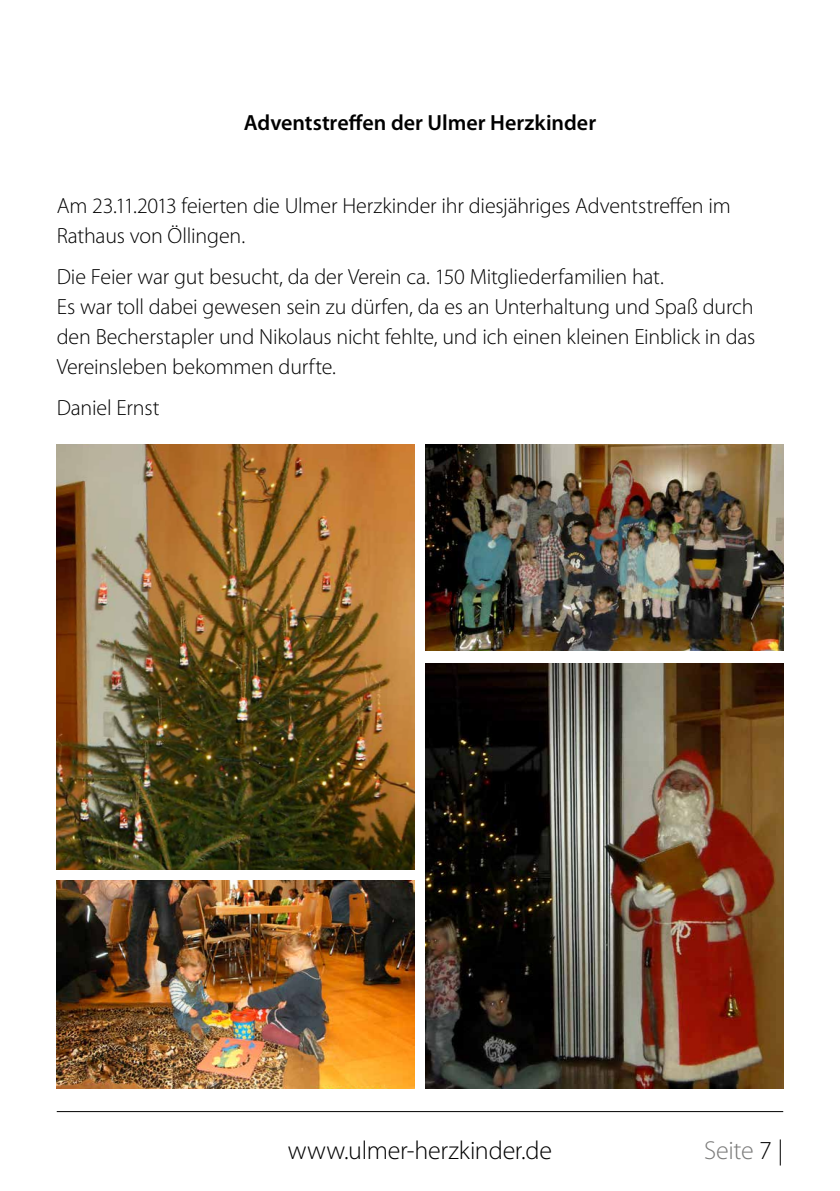
<style>
.page{position:relative;width:840px;height:1191px;background:#fff}
.page>*{position:absolute;margin:0;border:0;box-sizing:border-box;transform-origin:0 0}
.t1{font:300 26px "Myriad Pro";letter-spacing:-.01em;color:#000}
.t2{font:300 26px "Myriad Pro";letter-spacing:-.015em;color:#7b7b7a}
.t3{font:300 22px/30px "Myriad Pro";letter-spacing:-.01em;color:#000}
.t4{font:600 22px "Myriad Pro";color:#000}
.s1{color:#000}
</style>
<div class="page">
<hr style="left:57px;top:1111px;width:725px;height:1px;background:#000">
<img style="left:425px;top:444px;width:357px;height:206px">
<img style="left:57px;top:880px;width:357px;height:209px">
<img style="left:57px;top:444px;width:357px;height:425px">
<img style="left:425px;top:663px;width:357px;height:426px">
<p class="t4" style="left:244px;top:109px;width:354px">Adventstreffen der Ulmer Herzkinder</p>
<p class="t3" style="left:57px;top:190px;width:675px">Am 23.11.2013 feierten die Ulmer Herzkinder ihr diesjähriges Adventstreffen im<br>Rathaus von Öllingen.</p>
<p class="t3" style="left:57px;top:261px;width:699px">Die Feier war gut besucht, da der Verein ca. 150 Mitgliederfamilien hat.<br>Es war toll dabei gewesen sein zu dürfen, da es an Unterhaltung und Spaß durch den Becherstapler und Nikolaus nicht fehlte, und ich einen kleinen Einblick in das Vereinsleben bekommen durfte.</p>
<p class="t3" style="left:57px;top:393px;width:104px">Daniel Ernst</p>
<p class="t1" style="left:288px;top:1135px;width:265px">www.ulmer-herzkinder.de</p>
<p class="t2" style="left:704px;top:1135px;width:80px">Seite <span class="s1">7 |</span></p>
</div>
